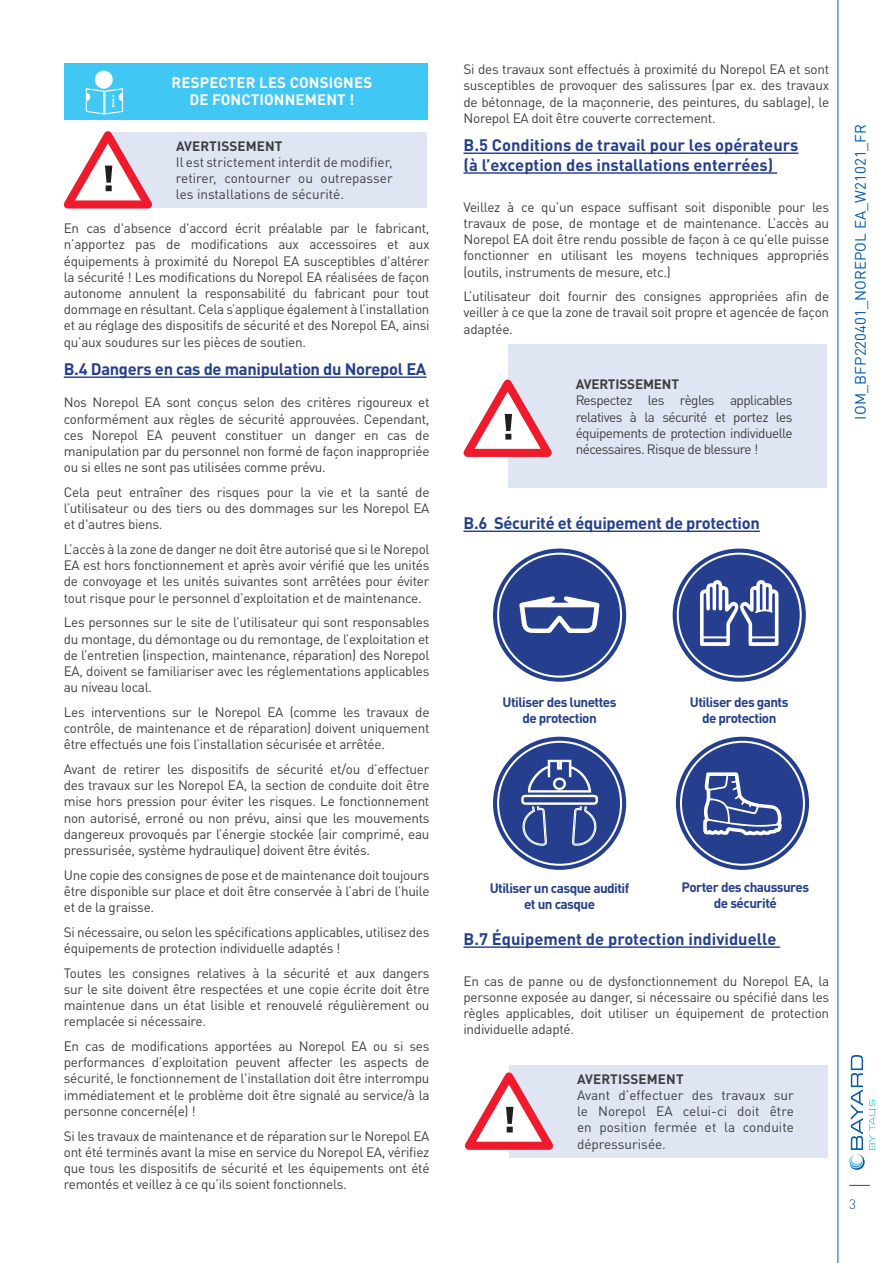
<style>
.page{position:relative;width:893px;height:1263px;background:#fff}
.page>*{position:absolute;margin:0;border:0;box-sizing:border-box;transform-origin:0 0}
.t1{font:700 16.5px/19.8px "DIN Pro";color:#253f8e}
.t2{font:700 16.5px "DIN Pro";letter-spacing:-.02em;color:#253f8e}
.t3{font:700 15px/17.4px "DIN Pro";letter-spacing:.01em;color:#fff;text-align:center}
.t4{font:15px "DIN Pro";letter-spacing:.005em;color:#015aaa}
.t5{font:13.5px/16.2px "DIN Pro";letter-spacing:-.02em;color:#3e3e3f;text-align:justify}
.t6{font:700 13.5px/16.2px "DIN Pro";letter-spacing:-.04em;color:#253f8e;text-align:center}
.t7{font:700 13.5px "DIN Pro";letter-spacing:.005em;color:#3e3e3f}
.t8{font:300 13.5px "DIN Pro";color:#015aaa}
</style>
<div class="page">
<svg style="left:838px;top:0;width:38px;height:1263px"></svg>
<svg style="left:849px;top:1185px;width:21px;height:1px"></svg>
<svg style="left:849px;top:1055px;width:26px;height:115px"></svg>
<hr style="left:64px;top:376px;width:362px;height:2px;background:#253f8e">
<div style="left:64px;top:64px;width:364px;height:56px;background:#40c7f4"></div>
<div style="left:95px;top:71px;width:18px;height:18px;background:#fff;border-radius:50%"></div>
<svg style="left:85px;top:87px;width:39px;height:28px"></svg>
<div style="left:108px;top:132px;width:319px;height:76px;background:#e0e5f3"></div>
<svg style="left:63px;top:131px;width:89px;height:78px"></svg>
<hr style="left:463px;top:152px;width:335px;height:2px;background:#253f8e">
<hr style="left:463px;top:172px;width:314px;height:2px;background:#253f8e">
<hr style="left:463px;top:531px;width:297px;height:1px;background:#253f8e">
<hr style="left:463px;top:946px;width:317px;height:2px;background:#253f8e">
<div style="left:508px;top:345px;width:319px;height:143px;background:#e0e5f3"></div>
<svg style="left:463px;top:379px;width:89px;height:78px"></svg>
<div style="left:679px;top:555px;width:121px;height:121px;background:#253f8e;border-radius:50%"></div>
<div style="left:673px;top:549px;width:133px;height:133px;border:4px solid #253f8e;border-radius:50%"></div>
<div style="left:681px;top:557px;width:117px;height:116px;border:4px solid #253f8e;border-radius:50%"></div>
<svg style="left:700px;top:580px;width:78px;height:66px"></svg>
<div style="left:682px;top:743px;width:121px;height:121px;background:#253f8e;border-radius:50%"></div>
<div style="left:676px;top:737px;width:133px;height:133px;border:4px solid #253f8e;border-radius:50%"></div>
<div style="left:684px;top:745px;width:117px;height:117px;border:4px solid #253f8e;border-radius:50%"></div>
<svg style="left:703px;top:772px;width:79px;height:64px"></svg>
<div style="left:499px;top:555px;width:121px;height:121px;background:#253f8e;border-radius:50%"></div>
<div style="left:493px;top:549px;width:133px;height:133px;border:4px solid #253f8e;border-radius:50%"></div>
<div style="left:501px;top:557px;width:117px;height:116px;border:4px solid #253f8e;border-radius:50%"></div>
<svg style="left:519px;top:596px;width:81px;height:37px"></svg>
<div style="left:499px;top:743px;width:121px;height:121px;background:#253f8e;border-radius:50%"></div>
<div style="left:493px;top:737px;width:133px;height:133px;border:4px solid #253f8e;border-radius:50%"></div>
<div style="left:501px;top:745px;width:117px;height:117px;border:4px solid #253f8e;border-radius:50%"></div>
<svg style="left:521px;top:760px;width:77px;height:86px"></svg>
<div style="left:509px;top:1065px;width:319px;height:92px;background:#e0e5f3"></div>
<svg style="left:464px;top:1072px;width:89px;height:78px"></svg>
<p class="t3" style="left:172px;top:72px;width:202px">RESPECTER LES CONSIGNES<br>DE FONCTIONNEMENT !</p>
<p class="t7" style="left:176px;top:135px;width:108px">AVERTISSEMENT</p>
<p class="t5" style="left:176px;top:153px;width:218px">Il est strictement interdit de modifier, retirer, contourner ou outrepasser les installations de sécurité.</p>
<p class="t5" style="left:64px;top:219px;width:367px">En cas d'absence d'accord écrit préalable par le fabricant, n’apportez pas de modifications aux accessoires et aux équipements à proximité du Norepol EA susceptibles d'altérer la sécurité ! Les modifications du Norepol EA réalisées de façon autonome annulent la responsabilité du fabricant pour tout dommage en résultant. Cela s’applique également à l’installation et au réglage des dispositifs de sécurité et des Norepol EA, ainsi qu’aux soudures sur les pièces de soutien.</p>
<p class="t2" style="left:64px;top:355px;width:364px">B.4 Dangers en cas de manipulation du Norepol EA</p>
<p class="t5" style="left:64px;top:393px;width:367px">Nos Norepol EA sont conçus selon des critères rigoureux et conformément aux règles de sécurité approuvées. Cependant, ces Norepol EA peuvent constituer un danger en cas de manipulation par du personnel non formé de façon inappropriée ou si elles ne sont pas utilisées comme prévu.</p>
<p class="t5" style="left:64px;top:483px;width:367px">Cela peut entraîner des risques pour la vie et la santé de l’utilisateur ou des tiers ou des dommages sur les Norepol EA et d'autres biens.</p>
<p class="t5" style="left:64px;top:540px;width:367px">L’accès à la zone de danger ne doit être autorisé que si le Norepol EA est hors fonctionnement et après avoir vérifié que les unités de convoyage et les unités suivantes sont arrêtées pour éviter tout risque pour le personnel d’exploitation et de maintenance.</p>
<p class="t5" style="left:64px;top:613px;width:367px">Les personnes sur le site de l’utilisateur qui sont responsables du montage, du démontage ou du remontage, de l’exploitation et de l’entretien (inspection, maintenance, réparation) des Norepol EA, doivent se familiariser avec les réglementations applicables au niveau local.</p>
<p class="t5" style="left:64px;top:702px;width:367px">Les interventions sur le Norepol EA (comme les travaux de contrôle, de maintenance et de réparation) doivent uniquement être effectués une fois l’installation sécurisée et arrêtée.</p>
<p class="t5" style="left:64px;top:760px;width:367px">Avant de retirer les dispositifs de sécurité et/ou d’effectuer des travaux sur les Norepol EA, la section de conduite doit être mise hors pression pour éviter les risques. Le fonctionnement non autorisé, erroné ou non prévu, ainsi que les mouvements dangereux provoqués par l’énergie stockée (air comprimé, eau pressurisée, système hydraulique) doivent être évités.</p>
<p class="t5" style="left:64px;top:865px;width:367px">Une copie des consignes de pose et de maintenance doit toujours être disponible sur place et doit être conservée à l’abri de l’huile et de la graisse.</p>
<p class="t5" style="left:64px;top:922px;width:367px">Si nécessaire, ou selon les spécifications applicables, utilisez des équipements de protection individuelle adaptés !</p>
<p class="t5" style="left:64px;top:963px;width:367px">Toutes les consignes relatives à la sécurité et aux dangers sur le site doivent être respectées et une copie écrite doit être maintenue dans un état lisible et renouvelé régulièrement ou remplacée si nécessaire.</p>
<p class="t5" style="left:64px;top:1037px;width:367px">En cas de modifications apportées au Norepol EA ou si ses performances d’exploitation peuvent affecter les aspects de sécurité, le fonctionnement de l'installation doit être interrompu immédiatement et le problème doit être signalé au service/à la personne concerné(e) !</p>
<p class="t5" style="left:64px;top:1126px;width:367px">Si les travaux de maintenance et de réparation sur le Norepol EA ont été terminés avant la mise en service du Norepol EA, vérifiez que tous les dispositifs de sécurité et les équipements ont été remontés et veillez à ce qu’ils soient fonctionnels.</p>
<p class="t5" style="left:463px;top:60px;width:367px">Si des travaux sont effectués à proximité du Norepol EA et sont susceptibles de provoquer des salissures (par ex. des travaux de bétonnage, de la maçonnerie, des peintures, du sablage), le Norepol EA doit être couverte correctement.</p>
<p class="t1" style="left:463px;top:133px;width:336px">B.5 Conditions de travail pour les opérateurs (à l’exception des installations enterrées)</p>
<p class="t5" style="left:463px;top:197px;width:367px">Veillez à ce qu’un espace suffisant soit disponible pour les travaux de pose, de montage et de maintenance. L’accès au Norepol EA doit être rendu possible de façon à ce qu’elle puisse fonctionner en utilisant les moyens techniques appropriés (outils, instruments de mesure, etc.)</p>
<p class="t5" style="left:463px;top:287px;width:367px">L’utilisateur doit fournir des consignes appropriées afin de veiller à ce que la zone de travail soit propre et agencée de façon adaptée.</p>
<p class="t7" style="left:576px;top:373px;width:105px">AVERTISSEMENT</p>
<p class="t5" style="left:576px;top:391px;width:218px">Respectez les règles applicables relatives à la sécurité et portez les équipements de protection individuelle nécessaires. Risque de blessure !</p>
<p class="t2" style="left:463px;top:509px;width:298px">B.6 Sécurité et équipement de protection</p>
<p class="t4" style="left:849px;top:420px;width:297px;rotate:-90deg">IOM_BFP220401_NOREPOL EA_W21021_FR</p>
<p class="t6" style="left:503px;top:693px;width:115px">Utiliser des lunettes de protection</p>
<p class="t6" style="left:690px;top:693px;width:100px">Utiliser des gants de protection</p>
<p class="t6" style="left:490px;top:878px;width:141px">Utiliser un casque auditif et un casque</p>
<p class="t6" style="left:682px;top:877px;width:129px">Porter des chaussures de sécurité</p>
<p class="t1" style="left:463px;top:927px;width:314px">B.7 Équipement de protection individuelle</p>
<p class="t5" style="left:463px;top:971px;width:367px">En cas de panne ou de dysfonctionnement du Norepol EA, la personne exposée au danger, si nécessaire ou spécifié dans les règles applicables, doit utiliser un équipement de protection individuelle adapté.</p>
<p class="t7" style="left:577px;top:1068px;width:108px">AVERTISSEMENT</p>
<p class="t5" style="left:577px;top:1086px;width:218px">Avant d’effectuer des travaux sur le Norepol EA celui-ci doit être en position fermée et la conduite dépressurisée.</p>
<p class="t8" style="left:849px;top:1195px;width:8px">3</p>
</div>
